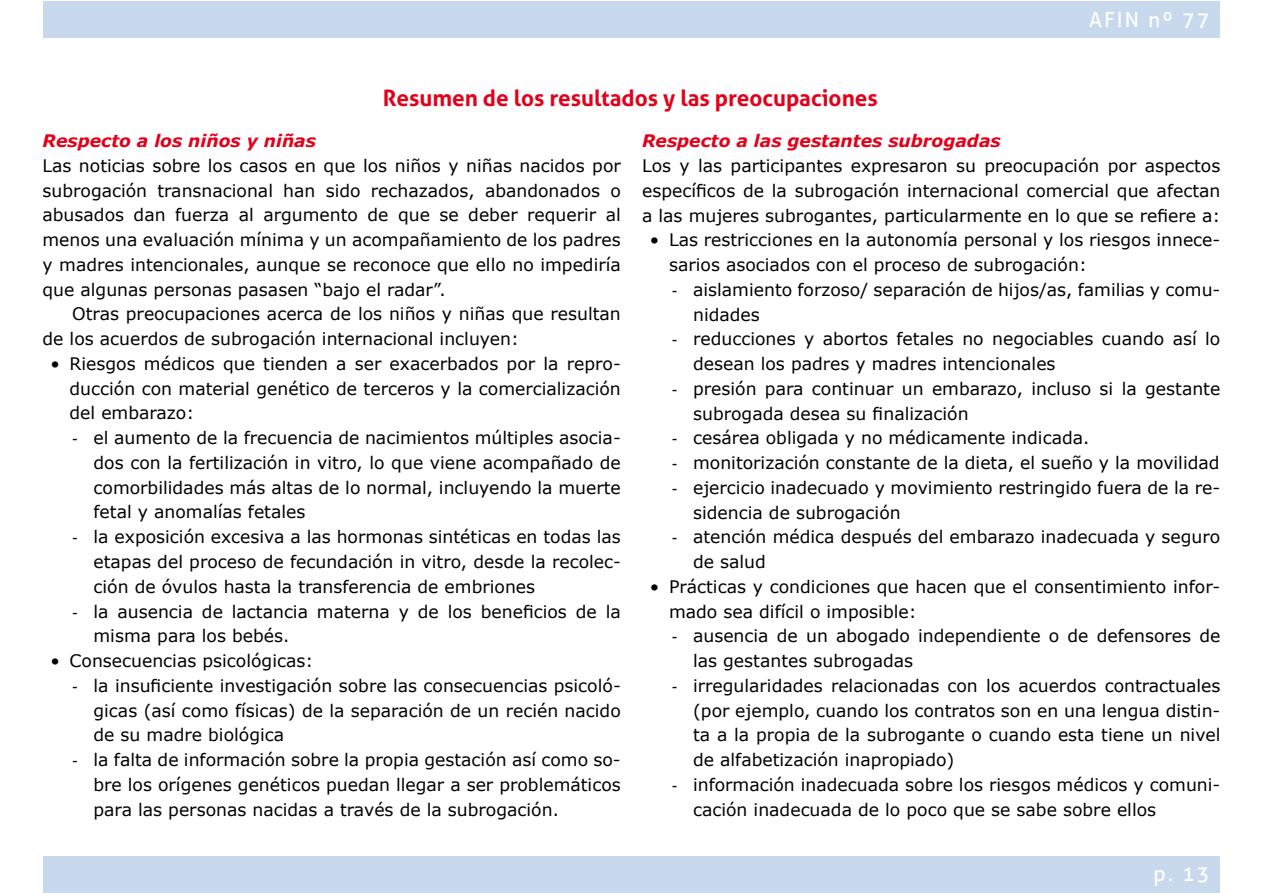
<style>
.page{position:relative;width:1263px;height:893px;background:#fff}
.page>*{position:absolute;margin:0;border:0;box-sizing:border-box;transform-origin:0 0}
.t1{font:700 22.5px "Aller";color:#e2001a}
.t2{font:21px "Aller";letter-spacing:.1em;color:#fff}
.t3{font:17.25px/24.8px "Verdana";color:#000}
.t4{font:italic 700 17.25px "Verdana";color:#e2001a}
.s1{font-family:"Cambria"}
</style>
<div class="page">
<div style="left:43px;top:1px;width:1177px;height:37px;background:#c8d9ee"></div>
<div style="left:43px;top:856px;width:1177px;height:37px;background:#c8d9ee"></div>
<h1 class="t1" style="left:383px;top:84px;width:496px">Resumen de los resultados y las preocupaciones</h1>
<p class="t2" style="left:1089px;top:7px;width:122px">AFIN nº 77</p>
<p class="t4" style="left:43px;top:129px;width:275px">Respecto a los niños y niñas</p>
<p class="t3" style="left:43px;top:153px;width:580px;text-align:justify">Las noticias sobre los casos en que los niños y niñas nacidos por subrogación transnacional han sido rechazados, abandonados o abusados dan fuerza al argumento de que se deber requerir al menos una evaluación mínima y un acompañamiento de los padres y madres intencionales, aunque se reconoce que ello no impediría que algunas personas pasasen “bajo el radar”.</p>
<p class="t3" style="left:43px;top:302px;width:580px;text-indent:30px">Otras preocupaciones acerca de los niños y niñas que resultan de los acuerdos de subrogación internacional incluyen:</p>
<p class="t3" style="left:70px;top:351px;width:553px;text-align:justify;text-indent:-19px">• Riesgos médicos que tienden a ser exacerbados por la repro&shy;ducción con material genético de terceros y la comercialización del embarazo:</p>
<p class="t3" style="left:94px;top:425px;width:529px;text-align:justify;text-indent:-21px"><span class="s1">-</span> el aumento de la frecuencia de nacimientos múltiples asocia&shy;dos con la fertilización in vitro, lo que viene acompañado de comorbilidades más altas de lo normal, incluyendo la muerte fetal y anomalías fetales</p>
<p class="t3" style="left:94px;top:524px;width:529px;text-align:justify;text-indent:-21px"><span class="s1">-</span> la exposición excesiva a las hormonas sintéticas en todas las etapas del proceso de fecundación in vitro, desde la recolec&shy;ción de óvulos hasta la transferencia de embriones</p>
<p class="t3" style="left:94px;top:599px;width:529px;text-indent:-21px"><span class="s1">-</span> la ausencia de lactancia materna y de los beneficios de la misma para los bebés.</p>
<p class="t3" style="left:50px;top:648px;width:264px">• Consecuencias psicológicas:</p>
<p class="t3" style="left:94px;top:673px;width:529px;text-align:justify;text-indent:-21px"><span class="s1">-</span> la insuficiente investigación sobre las consecuencias psicoló&shy;gicas (así como físicas) de la separación de un recién nacido de su madre biológica</p>
<p class="t3" style="left:94px;top:747px;width:529px;text-align:justify;text-indent:-21px"><span class="s1">-</span> la falta de información sobre la propia gestación así como so&shy;bre los orígenes genéticos puedan llegar a ser problemáticos para las personas nacidas a través de la subrogación.</p>
<p class="t4" style="left:642px;top:129px;width:360px">Respecto a las gestantes subrogadas</p>
<p class="t3" style="left:642px;top:153px;width:580px;text-align:justify">Los y las participantes expresaron su preocupación por aspectos específicos de la subrogación internacional comercial que afectan a las mujeres subrogantes, particularmente en lo que se refiere a:</p>
<p class="t3" style="left:669px;top:227px;width:553px;text-indent:-19px">• Las restricciones en la autonomía personal y los riesgos innece&shy;sarios asociados con el proceso de subrogación:</p>
<p class="t3" style="left:693px;top:277px;width:529px;text-indent:-21px"><span class="s1">-</span> aislamiento forzoso/ separación de hijos/as, familias y comu&shy;nidades</p>
<p class="t3" style="left:693px;top:326px;width:529px;text-indent:-21px"><span class="s1">-</span> reducciones y abortos fetales no negociables cuando así lo desean los padres y madres intencionales</p>
<p class="t3" style="left:693px;top:376px;width:529px;text-indent:-21px"><span class="s1">-</span> presión para continuar un embarazo, incluso si la gestante subrogada desea su finalización</p>
<p class="t3" style="left:672px;top:425px;width:419px"><span class="s1">-</span> cesárea obligada y no médicamente indicada.</p>
<p class="t3" style="left:672px;top:450px;width:549px"><span class="s1">-</span> monitorización constante de la dieta, el sueño y la movilidad</p>
<p class="t3" style="left:693px;top:475px;width:529px;text-indent:-21px"><span class="s1">-</span> ejercicio inadecuado y movimiento restringido fuera de la re&shy;sidencia de subrogación</p>
<p class="t3" style="left:693px;top:524px;width:529px;text-indent:-21px"><span class="s1">-</span> atención médica después del embarazo inadecuada y seguro de salud</p>
<p class="t3" style="left:669px;top:574px;width:553px;text-indent:-19px">• Prácticas y condiciones que hacen que el consentimiento infor&shy;mado sea difícil o imposible:</p>
<p class="t3" style="left:693px;top:623px;width:529px;text-indent:-21px"><span class="s1">-</span> ausencia de un abogado independiente o de defensores de las gestantes subrogadas</p>
<p class="t3" style="left:693px;top:673px;width:529px;text-align:justify;text-indent:-21px"><span class="s1">-</span> irregularidades relacionadas con los acuerdos contractuales (por ejemplo, cuando los contratos son en una lengua distin&shy;ta a la propia de la subrogante o cuando esta tiene un nivel de alfabetización inapropiado)</p>
<p class="t3" style="left:693px;top:772px;width:529px;text-indent:-21px"><span class="s1">-</span> información inadecuada sobre los riesgos médicos y comuni&shy;cación inadecuada de lo poco que se sabe sobre ellos</p>
<p class="t2" style="left:1153px;top:861px;width:57px">p. 13</p>
</div>
